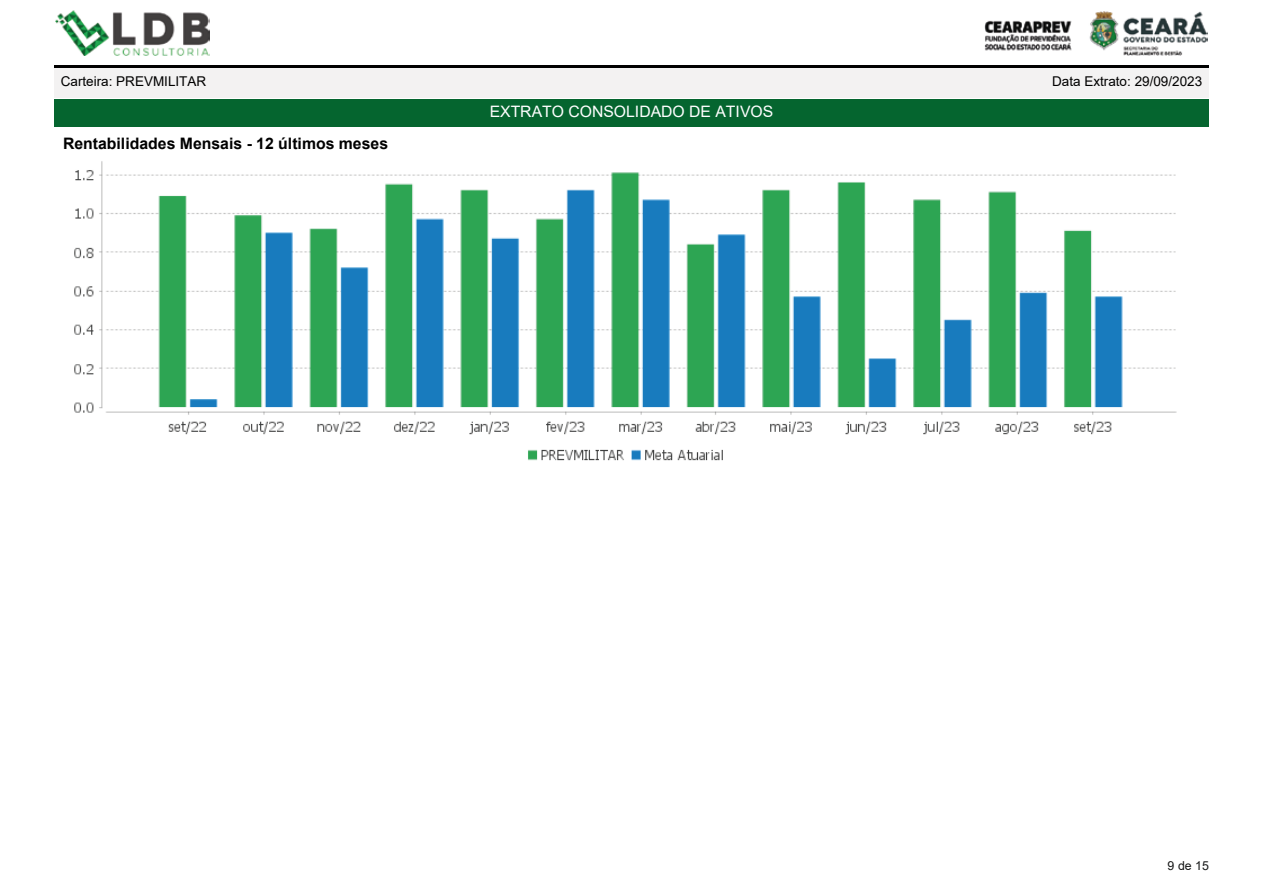
<style>
.page{position:relative;width:1263px;height:893px;background:#fff}
.page>*{position:absolute;margin:0;border:0;box-sizing:border-box;transform-origin:0 0}
.t1{font:700 15.75px "Arial";color:#000}
.t2{font:15.75px "Arial";color:#fff}
.t3{font:13.5px "Arial";color:#000}
.t4{font:12.3px "Arial";color:#151616}
</style>
<div class="page">
<div style="left:54px;top:65px;width:1155px;height:33px;background:#f3f2f2"></div>
<hr style="left:54px;top:65px;width:1155px;height:3px;background:#000">
<div style="left:54px;top:99px;width:1155px;height:28px;background:#05652f"></div>
<img style="left:55px;top:10px;width:155px;height:45px">
<img style="left:984px;top:11px;width:224px;height:44px">
<img style="left:74px;top:161px;width:1103px;height:300px">
<p class="t3" style="left:61px;top:72px;width:147px">Carteira: PREVMILITAR</p>
<p class="t3" style="left:1052px;top:72px;width:152px">Data Extrato: 29/09/2023</p>
<p class="t2" style="left:490px;top:101px;width:285px">EXTRATO CONSOLIDADO DE ATIVOS</p>
<p class="t1" style="left:63px;top:132px;width:327px">Rentabilidades Mensais - 12 últimos meses</p>
<p class="t4" style="left:1167px;top:857px;width:43px">9 de 15</p>
</div>
